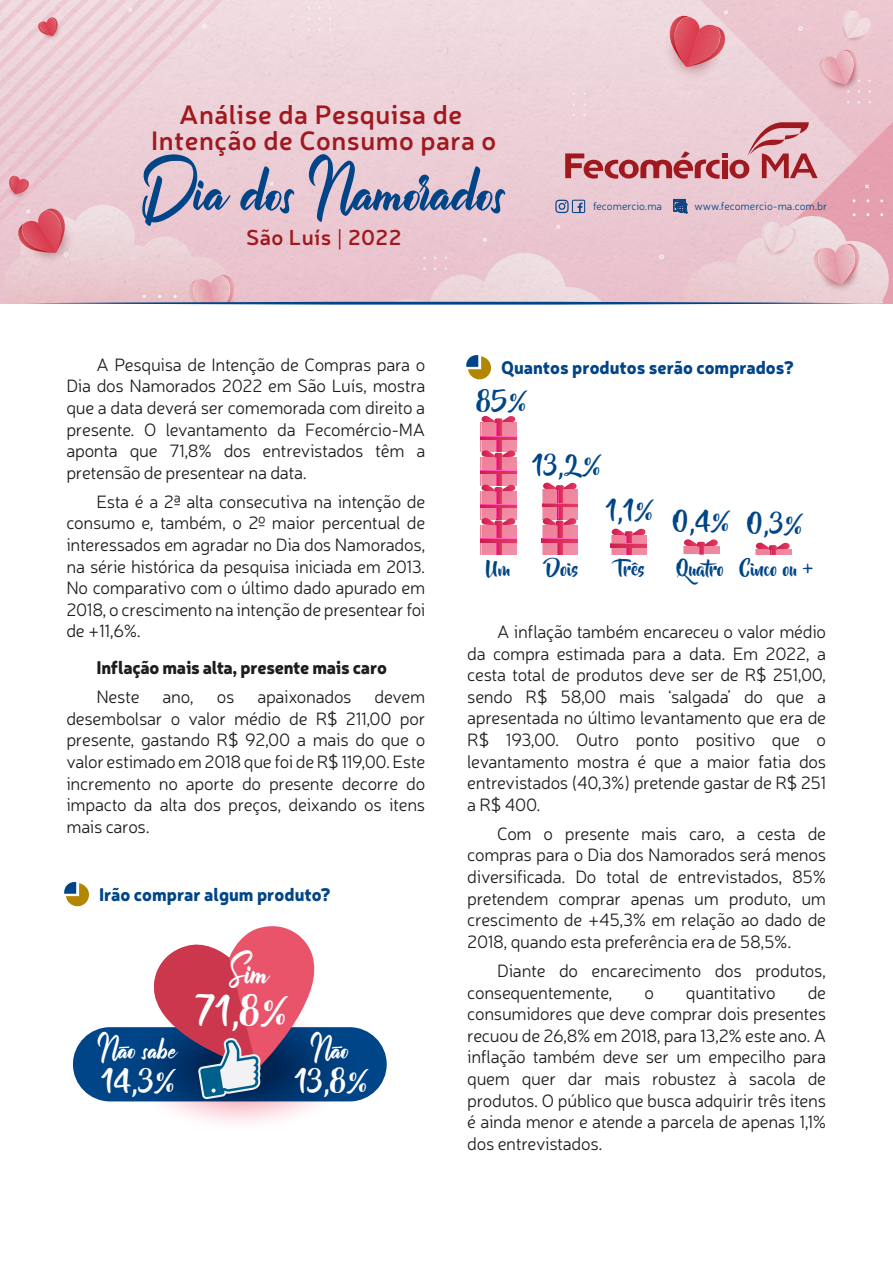
<style>
.page{position:relative;width:893px;height:1263px;background:#fff}
.page>*{position:absolute;margin:0;border:0;box-sizing:border-box;transform-origin:0 0}
.t1{font:61.5px "Billionthine Personal Use Only";color:#004587}
.t2{font:35.55px "Billionthine Personal Use Only";color:#fff}
.t3{font:35.4px "Beyond The Mountains";color:#fff}
.t4{font:28.5px "Billionthine Personal Use Only";color:#fff}
.t5{font:28.35px "Beyond The Mountains";color:#fff}
.t6{font:600 26.55px/26px "Neris";letter-spacing:.02em;color:#9f191e;text-align:center}
.t7{font:25.35px "Beyond The Mountains";color:#004587}
.t8{font:600 21.6px "Neris";letter-spacing:.02em;color:#9f191e}
.t9{font:300 18px/21.6px "Neris";letter-spacing:-.015em;color:#1d1d1b;text-align:justify}
.t10{font:900 18px "Neris";color:#004587}
.t11{font:900 18px "Neris";letter-spacing:-.015em;color:#1d1d1b}
.t12{font:18px "Beyond The Mountains";color:#004587}
.t13{font:300 10.95px "Neris";color:#004587}
.s1{font-weight:300}
</style>
<div class="page">
<svg style="left:64px;top:882px;width:25px;height:24px"></svg>
<svg style="left:0;top:0;width:893px;height:305px;background:#e8c7cf"></svg>
<div style="left:73px;top:1027px;width:314px;height:74px;background:#004587;border-radius:37px"></div>
<svg style="left:119px;top:926px;width:238px;height:197px"></svg>
<svg style="left:466px;top:355px;width:25px;height:24px"></svg>
<svg style="left:481px;top:423px;width:36px;height:28px"></svg>
<hr style="left:480px;top:436px;width:37px;height:1px;background:#fff">
<svg style="left:481px;top:457px;width:36px;height:29px"></svg>
<hr style="left:480px;top:470px;width:37px;height:1px;background:#fff">
<svg style="left:481px;top:491px;width:36px;height:28px"></svg>
<hr style="left:480px;top:504px;width:37px;height:1px;background:#fff">
<svg style="left:515px;top:525px;width:2px;height:29px"></svg>
<hr style="left:480px;top:539px;width:37px;height:1px;background:#fff">
<svg style="left:481px;top:416px;width:34px;height:138px;background:#e96c8d"></svg>
<div style="left:542px;top:490px;width:36px;height:29px;background:#f08ca5"></div>
<hr style="left:542px;top:503px;width:36px;height:4px;background:#e43b64">
<hr style="left:542px;top:503px;width:36px;height:1px;background:#fff">
<svg style="left:577px;top:525px;width:1px;height:29px"></svg>
<hr style="left:542px;top:539px;width:36px;height:3px;background:#e43b64">
<hr style="left:542px;top:539px;width:36px;height:1px;background:#fff">
<svg style="left:542px;top:483px;width:35px;height:71px"></svg>
<svg style="left:645px;top:536px;width:2px;height:18px"></svg>
<hr style="left:611px;top:544px;width:36px;height:3px;background:#e43a64">
<hr style="left:611px;top:544px;width:36px;height:1px;background:#fff">
<svg style="left:611px;top:529px;width:34px;height:25px"></svg>
<div style="left:683px;top:546px;width:36px;height:8px;background:#f089a2"></div>
<svg style="left:683px;top:539px;width:35px;height:15px"></svg>
<svg style="left:755px;top:554px;width:36px;height:1px"></svg>
<hr style="left:755px;top:550px;width:36px;height:4px;background:#f089a2">
<svg style="left:755px;top:543px;width:35px;height:11px"></svg>
<h3 class="t6" style="left:151px;top:101px;width:347px">Análise da Pesquisa de<br>Intenção de Consumo para o</h3>
<h1 class="t1" style="left:142px;top:144px;width:364px">Dia dos Namorados</h1>
<p class="t8" style="left:246px;top:222px;width:157px">São Luís <span class="s1">|</span> 2022</p>
<p class="t13" style="left:593px;top:199px;width:71px">fecomercio.ma</p>
<p class="t13" style="left:695px;top:199px;width:134px">www.fecomercio-ma.com.br</p>
<p class="t9" style="left:66px;top:353px;width:360px;text-indent:30px">A Pesquisa de Intenção de Compras para o Dia dos Namorados 2022 em São Luís, mostra que a data deverá ser comemorada com direito a presente. O levantamento da Fecomércio-MA aponta que 71,8% dos entrevistados têm a pretensão de presentear na data.</p>
<p class="t9" style="left:66px;top:490px;width:360px;text-indent:30px">Esta é a 2ª alta consecutiva na intenção de consumo e, também, o 2º maior percentual de interessados em agradar no Dia dos Namorados, na série histórica da pesquisa iniciada em 2013.<br>No comparativo com o último dado apurado em 2018, o crescimento na intenção de presentear foi de +11,6%.</p>
<p class="t11" style="left:96px;top:654px;width:292px">Inflação mais alta, presente mais caro</p>
<p class="t9" style="left:96px;top:685px;width:45px">Neste</p>
<p class="t9" style="left:163px;top:685px;width:33px">ano,</p>
<p class="t9" style="left:217px;top:685px;width:19px">os</p>
<p class="t9" style="left:257px;top:685px;width:96px">apaixonados</p>
<p class="t9" style="left:66px;top:685px;width:360px;text-indent:308px">devem desembolsar o valor médio de R$ 211,00 por presente, gastando R$ 92,00 a mais do que o valor estimado em 2018 que foi de R$ 119,00. Este incremento no aporte do presente decorre do impacto da alta dos preços, deixando os itens mais caros.</p>
<p class="t10" style="left:99px;top:881px;width:233px">Irão comprar algum produto?</p>
<h2 class="t2" style="left:229px;top:945px;width:40px">Sim</h2>
<h3 class="t3" style="left:195px;top:993px;width:95px">71,8%</h3>
<h3 class="t4" style="left:98px;top:1028px;width:79px">Nao sabe</h3>
<h3 class="t4" style="left:311px;top:1028px;width:39px">Nao</h3>
<h3 class="t5" style="left:102px;top:1067px;width:76px">14,3%</h3>
<h3 class="t5" style="left:295px;top:1067px;width:76px">13,8%</h3>
<p class="t10" style="left:501px;top:354px;width:295px">Quantos produtos serão comprados?</p>
<h3 class="t7" style="left:476px;top:388px;width:53px">85%</h3>
<h3 class="t7" style="left:532px;top:453px;width:71px">13,2%</h3>
<h3 class="t7" style="left:606px;top:509px;width:199px">1,1% 0,4% 0,3%</h3>
<p class="t12" style="left:487px;top:559px;width:26px">Um</p>
<p class="t12" style="left:546px;top:560px;width:34px">Dois</p>
<p class="t12" style="left:617px;top:559px;width:29px">Três</p>
<p class="t12" style="left:678px;top:559px;width:137px">Quatro Cinco ou +</p>
<p class="t9" style="left:467px;top:620px;width:360px;text-indent:30px">A inflação também encareceu o valor médio da compra estimada para a data. Em 2022, a cesta total de produtos deve ser de R$ 251,00, sendo R$ 58,00 mais ‘salgada’ do que a apresentada no último levantamento que era de R$ 193,00. Outro ponto positivo que o levantamento mostra é que a maior fatia dos entrevistados (40,3%) pretende gastar de R$ 251 a R$ 400.</p>
<p class="t9" style="left:467px;top:822px;width:360px;text-indent:30px">Com o presente mais caro, a cesta de compras para o Dia dos Namorados será menos diversificada. Do total de entrevistados, 85% pretendem comprar apenas um produto, um crescimento de +45,3% em relação ao dado de 2018, quando esta preferência era de 58,5%.</p>
<p class="t9" style="left:467px;top:959px;width:360px;text-indent:30px">Diante do encarecimento dos produtos, consequentemente,</p>
<p class="t9" style="left:644px;top:981px;width:11px">o</p>
<p class="t9" style="left:686px;top:981px;width:91px">quantitativo</p>
<p class="t9" style="left:467px;top:981px;width:360px;text-indent:340px">de consumidores que deve comprar dois presentes recuou de 26,8% em 2018, para 13,2% este ano. A inflação também deve ser um empecilho para quem quer dar mais robustez à sacola de produtos. O público que busca adquirir três itens é ainda menor e atende a parcela de apenas 1,1% dos entrevistados.</p>
</div>
